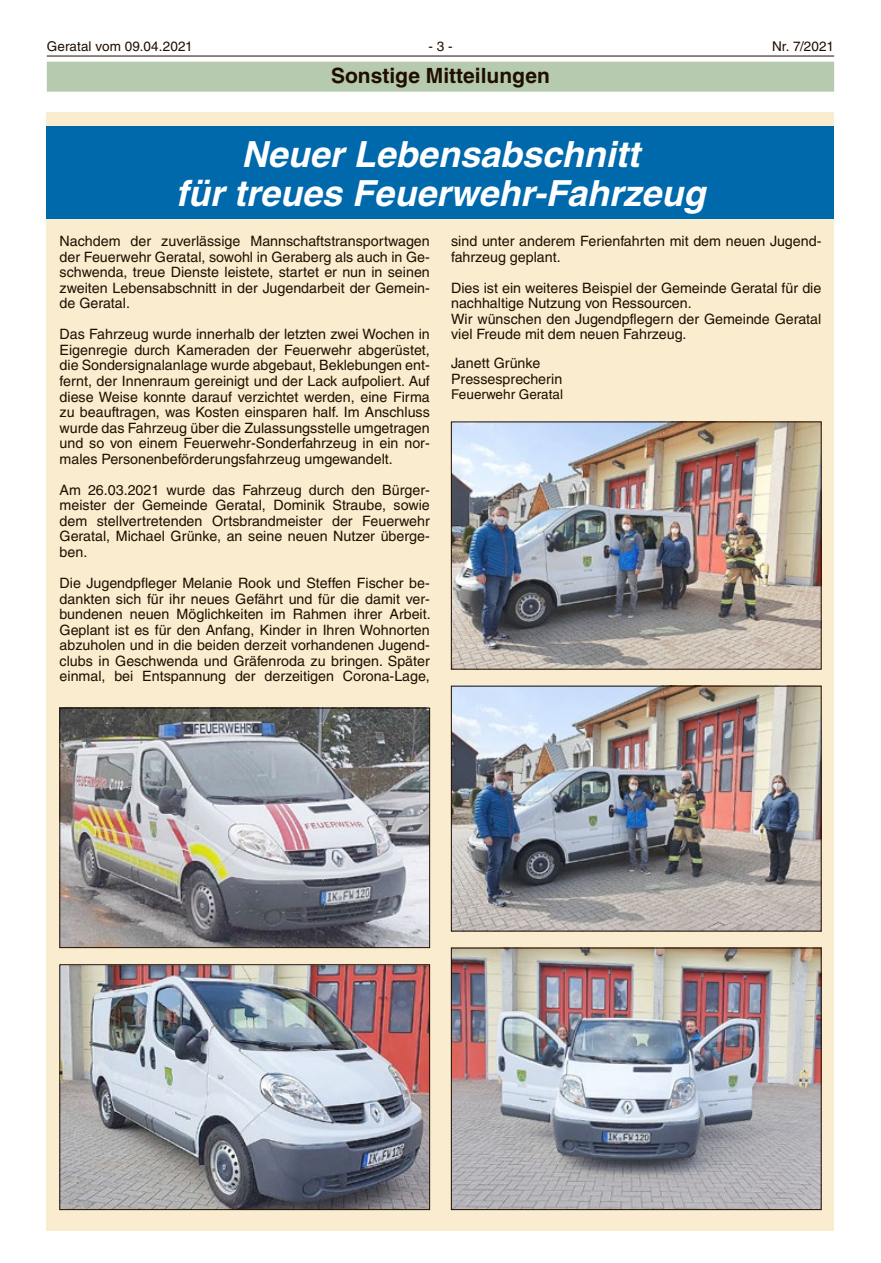
<style>
.page{position:relative;width:881px;height:1263px;background:#fff}
.page>*{position:absolute;margin:0;border:0;box-sizing:border-box;transform-origin:0 0}
.t1{font:italic 700 36px/39.3px "Helvetica LT";color:#fff;text-align:center}
.t2{font:700 21px "Helvetica LT";color:#200e00}
.t3{font:14.25px/15.6px "Helvetica LT";color:#200e00;text-align:justify}
.t4{font:13.5px "Helvetica LT";color:#200e00}
</style>
<div class="page">
<hr style="left:47px;top:56px;width:786px;height:1px;background:#200e00">
<div style="left:47px;top:62px;width:786px;height:30px;background:#b5caaf"></div>
<div style="left:47px;top:112px;width:786px;height:1118px;background:#f9eccf"></div>
<div style="left:47px;top:127px;width:786px;height:92px;background:#0069ac"></div>
<img style="left:62px;top:710px;width:365px;height:236px">
<div style="left:60px;top:708px;width:369px;height:240px;border:1px solid #200e00"></div>
<img style="left:62px;top:966px;width:365px;height:242px">
<div style="left:60px;top:964px;width:369px;height:246px;border:1px solid #200e00"></div>
<img style="left:453px;top:688px;width:366px;height:241px">
<div style="left:451px;top:686px;width:370px;height:245px;border:1px solid #200e00"></div>
<img style="left:453px;top:950px;width:366px;height:258px">
<div style="left:451px;top:948px;width:370px;height:262px;border:1px solid #200e00"></div>
<img style="left:453px;top:424px;width:366px;height:243px">
<p class="t4" style="left:47px;top:38px;width:147px">Geratal vom 09.04.2021</p>
<p class="t4" style="left:428px;top:38px;width:26px">- 3 -</p>
<p class="t4" style="left:771px;top:38px;width:63px">Nr. 7/2021</p>
<h2 class="t2" style="left:331px;top:63px;width:220px">Sonstige Mitteilungen</h2>
<h1 class="t1" style="left:176px;top:134px;width:531px">Neuer Lebensabschnitt<br>für treues Feuerwehr-Fahrzeug</h1>
<p class="t3" style="left:60px;top:233px;width:371px">Nachdem der zuverlässige Mannschaftstransportwagen der Feuerwehr Geratal, sowohl in Geraberg als auch in Ge&shy;schwenda, treue Dienste leistete, startet er nun in seinen zweiten Lebensabschnitt in der Jugendarbeit der Gemein&shy;de Geratal.</p>
<p class="t3" style="left:60px;top:327px;width:371px">Das Fahrzeug wurde innerhalb der letzten zwei Wochen in Eigenregie durch Kameraden der Feuerwehr abgerüstet, die Sondersignalanlage wurde abgebaut, Beklebungen ent&shy;fernt, der Innenraum gereinigt und der Lack aufpoliert. Auf diese Weise konnte darauf verzichtet werden, eine Firma zu beauftragen, was Kosten einsparen half. Im Anschluss wurde das Fahrzeug über die Zulassungsstelle umgetragen und so von einem Feuerwehr-Sonderfahrzeug in ein nor&shy;males Personenbeförderungsfahrzeug umgewandelt.</p>
<p class="t3" style="left:60px;top:482px;width:371px">Am 26.03.2021 wurde das Fahrzeug durch den Bürger&shy;meister der Gemeinde Geratal, Dominik Straube, sowie dem stellvertretenden Ortsbrandmeister der Feuerwehr Geratal, Michael Grünke, an seine neuen Nutzer überge&shy;ben.</p>
<p class="t3" style="left:60px;top:575px;width:372px">Die Jugendpfleger Melanie Rook und Steffen Fischer be&shy;dankten sich für ihr neues Gefährt und für die damit ver&shy;bundenen neuen Möglichkeiten im Rahmen ihrer Arbeit.<br>Geplant ist es für den Anfang, Kinder in Ihren Wohnorten abzuholen und in die beiden derzeit vorhandenen Jugend&shy;clubs in Geschwenda und Gräfenroda zu bringen. Später einmal, bei Entspannung der derzeitigen Corona-Lage,</p>
<p class="t3" style="left:451px;top:233px;width:371px">sind unter anderem Ferienfahrten mit dem neuen Jugend&shy;fahrzeug geplant.</p>
<p class="t3" style="left:451px;top:280px;width:371px;text-align:left">Dies ist ein weiteres Beispiel der Gemeinde Geratal für die nachhaltige Nutzung von Ressourcen.<br>Wir wünschen den Jugendpflegern der Gemeinde Geratal viel Freude mit dem neuen Fahrzeug.</p>
<p class="t3" style="left:451px;top:356px;width:113px">Janett Grünke<br>Pressesprecherin</p>
<p class="t4" style="left:451px;top:386px;width:113px">Feuerwehr Geratal</p>
</div>
